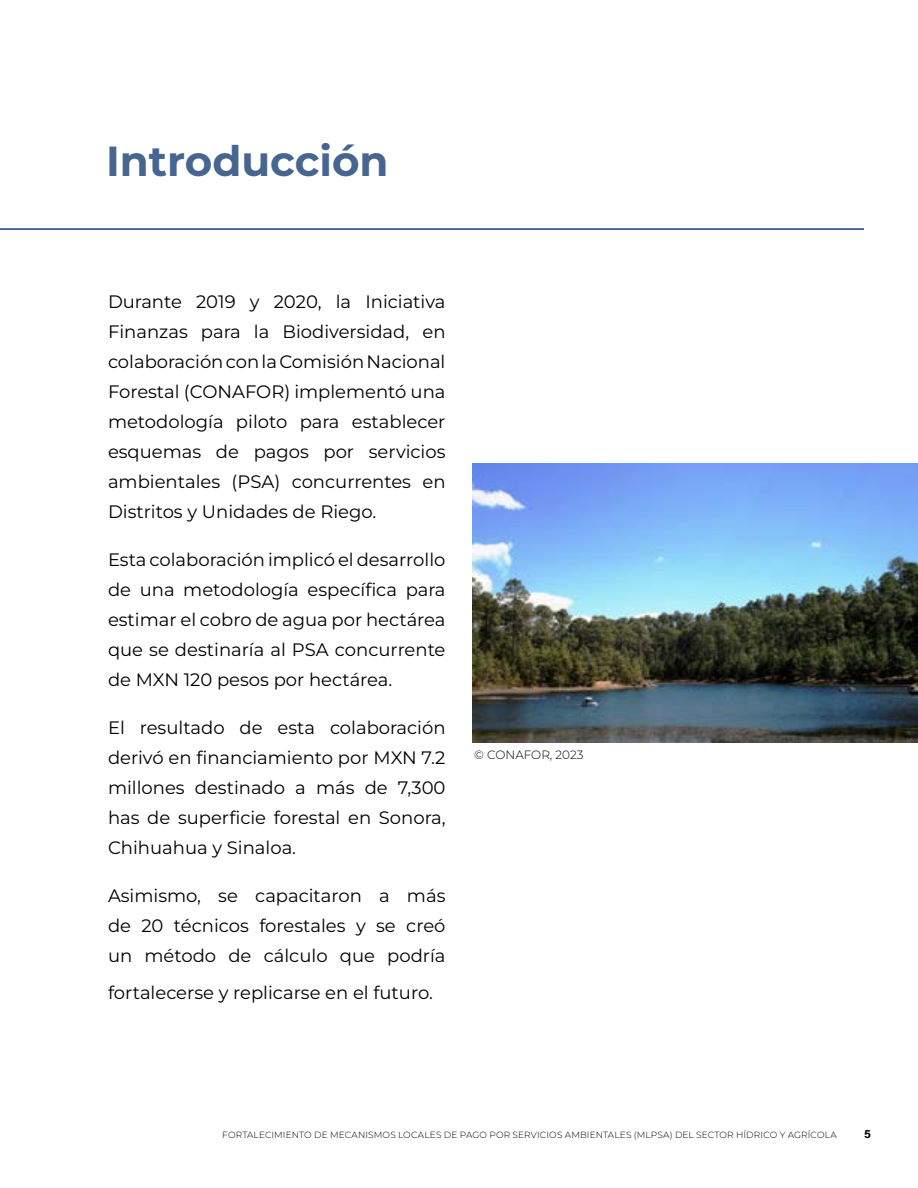
<style>
.page{position:relative;width:918px;height:1188px;background:#fff}
.page>*{position:absolute;margin:0;border:0;box-sizing:border-box;transform-origin:0 0}
.t1{font:700 42px "Montserrat";color:#476591}
.t2{font:18px/30px "Montserrat";color:#000;text-align:justify}
.t3{font:300 12px "Montserrat";color:#000}
.t4{font:700 12px "Acumin Pro";color:#000}
.t5{font:300 9px "Montserrat";letter-spacing:.015em;color:#000}
</style>
<div class="page">
<hr style="left:0;top:228px;width:864px;height:2px;background:#193e75">
<img style="left:472px;top:464px;width:446px;height:279px">
<h1 class="t1" style="left:106px;top:130px;width:284px">Introducción</h1>
<p class="t2" style="left:108px;top:286px;width:339px">Durante 2019 y 2020, la Iniciativa Finanzas para la Biodiversidad, en colaboración con la Comisión Nacional Forestal (CONAFOR) implementó una metodología piloto para establecer esquemas de pagos por servicios ambientales (PSA) concurrentes en Distritos y Unidades de Riego.</p>
<p class="t2" style="left:108px;top:544px;width:339px">Esta colaboración implicó el desarrollo de una metodología específica para estimar el cobro de agua por hectárea que se destinaría al PSA concurrente de MXN 120 pesos por hectárea.</p>
<p class="t2" style="left:108px;top:712px;width:339px">El resultado de esta colaboración derivó en financiamiento por MXN 7.2 millones destinado a más de 7,300 has de superficie forestal en Sonora, Chihuahua y Sinaloa.</p>
<p class="t2" style="left:108px;top:880px;width:339px">Asimismo, se capacitaron a más de 20 técnicos forestales y se creó un método de cálculo que podría</p>
<p class="t2" style="left:108px;top:977px;width:326px">fortalecerse y replicarse en el futuro.</p>
<p class="t3" style="left:474px;top:746px;width:111px">© CONAFOR, 2023</p>
<p class="t5" style="left:222px;top:1129px;width:616px">FORTALECIMIENTO DE MECANISMOS LOCALES DE PAGO POR SERVICIOS AMBIENTALES (MLPSA) DEL SECTOR HÍDRICO Y AGRÍCOLA</p>
<p class="t4" style="left:864px;top:1126px;width:8px">5</p>
</div>
